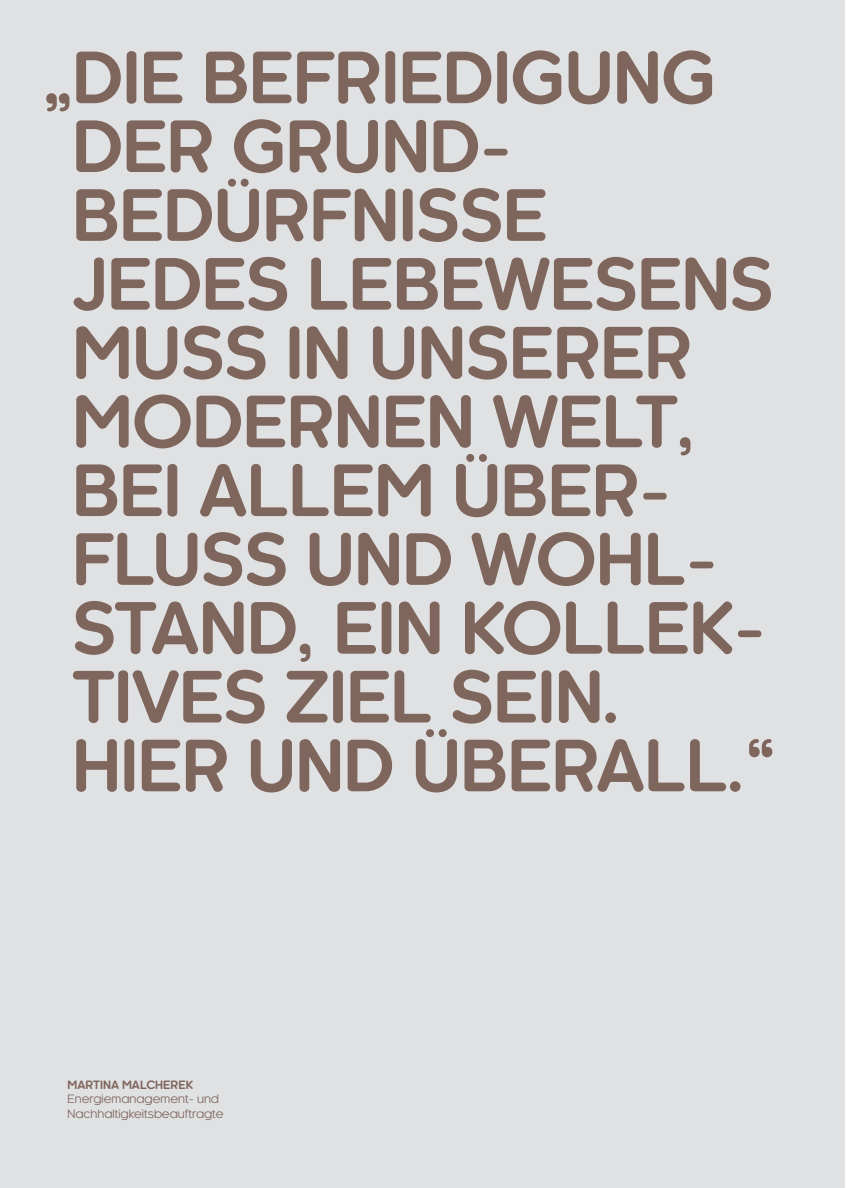
<style>
.page{position:relative;width:862px;height:1188px;background:#fff}
.page>*{position:absolute;margin:0;border:0;box-sizing:border-box;transform-origin:0 0}
.t1{font:700 68.75px/68.8px "Malzers Kaleko 105 Round";letter-spacing:-.01em;color:#7f665d}
.t2{font:11.25px/14.4px "Malzers Kaleko 105 Round";color:#7f665d}
.t3{font:700 11.25px "Malzers Kaleko 105 Round";color:#7f665d}
</style>
<div class="page">
<div style="left:0;top:0;width:843px;height:1187px;background:#e0e1e3"></div>
<p class="t1" style="left:72px;top:44px;width:704px;text-indent:-29px">„DIE BEFRIEDIGUNG<br>DER GRUND-<br>BEDÜRFNISSE<br>JEDES LEBEWESENS<br>MUSS IN UNSERER<br>MODERNEN WELT,<br>BEI ALLEM ÜBER-<br>FLUSS UND WOHL-<br>STAND, EIN KOLLEK-<br>TIVES ZIEL SEIN.<br>HIER UND ÜBERALL.“</p>
<p class="t3" style="left:68px;top:1077px;width:127px">MARTINA MALCHEREK</p>
<p class="t2" style="left:68px;top:1091px;width:157px">Energiemanagement- und<br>Nachhaltigkeitsbeauftragte</p>
</div>
